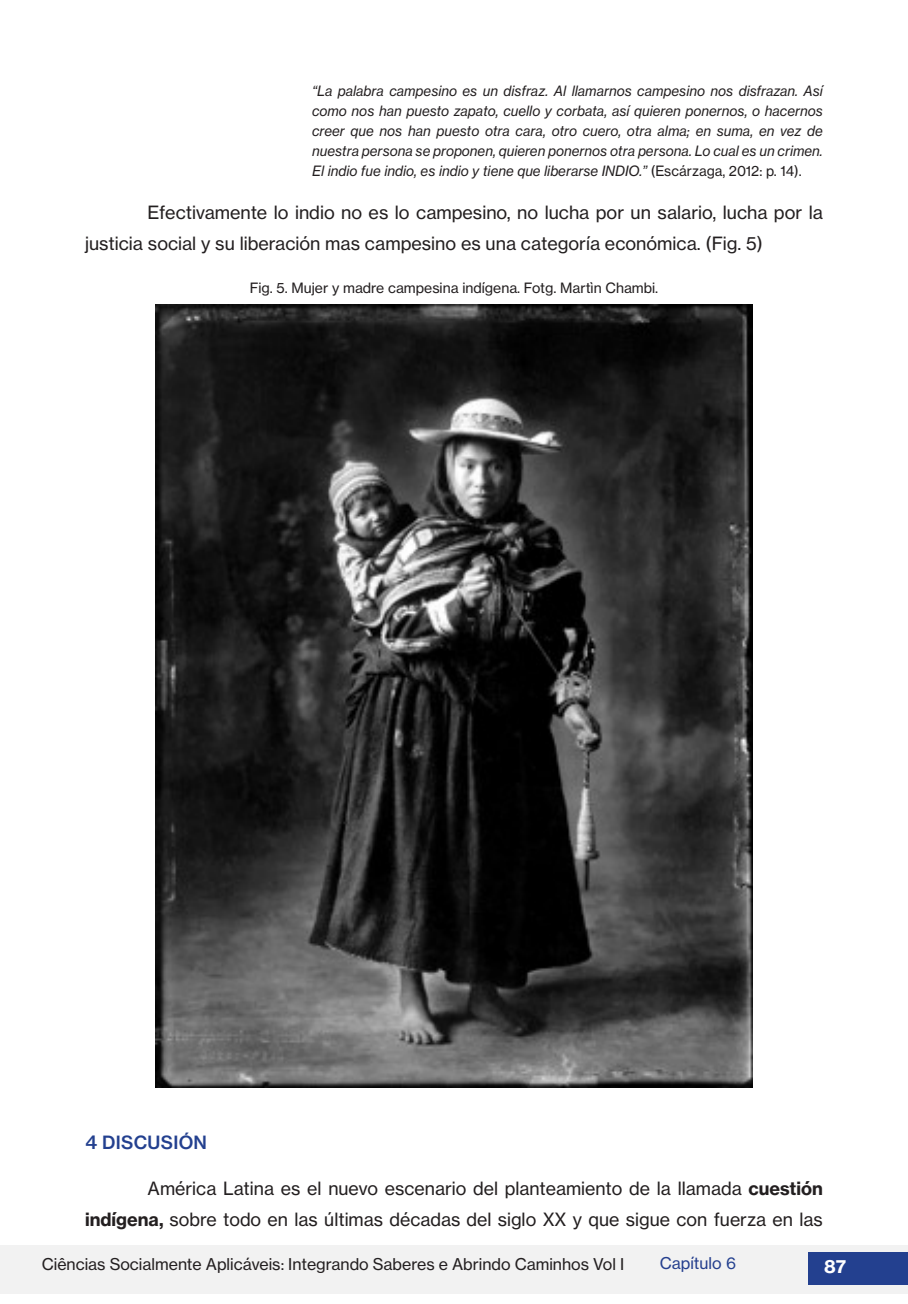
<style>
.page{position:relative;width:908px;height:1304px;background:#fff}
.page>*{position:absolute;margin:0;border:0;box-sizing:border-box;transform-origin:0 0}
.CORPO_DO_TEXTO_ATUAL{font:18px/31.4px "N Haas Grotesk TX Pro 55 Rg";color:#231f20}
.TÍTULOS_DO_CORPO_DO{font:18px "N Haas Grotesk TX Pro 65 Md";letter-spacing:.015em;color:#23408f}
.t1{font:18px "N Haas Grotesk TX Pro 75 Bd";color:#fff}
.t2{font:16px "N Haas Grotesk TX Pro 55 Rg";color:#231f20}
.t3{font:16px "N Haas Grotesk TX Pro 55 Rg";color:#253f8e}
.CITAÇÃO_LONGA{font:14px/20px "N Haas Grotesk TX Pro 56 It";color:#231f20;text-align:justify}
.LEGENDAS_DE_TABELAS{font:14px "N Haas Grotesk TX Pro 55 Rg";color:#231f20}
.s1{font-family:"N Haas Grotesk TX Pro 55 Rg"}
.s2{font-family:"N Haas Grotesk TX Pro 75 Bd"}
.s3{color:#23408f}
</style>
<div class="page">
<div style="left:0;top:1245px;width:907px;height:49px;background:#f2f2f2"></div>
<div style="left:808px;top:1252px;width:99px;height:33px;background:#23408f"></div>
<img style="left:156px;top:305px;width:595px;height:783px">
<p class="CITAÇÃO_LONGA" style="left:312px;top:81px;width:512px">“La palabra campesino es un disfraz. Al llamarnos campesino nos disfrazan. Así como nos han puesto zapato, cuello y corbata, así quieren ponernos, o hacernos creer que nos han puesto otra cara, otro cuero, otra alma; en suma, en vez de nuestra persona se proponen, quieren ponernos otra persona. Lo cual es un crimen.<br>El indio fue indio, es indio y tiene que liberarse INDIO.” <span class="s1">(Escárzaga, 2012: p. 14).</span></p>
<p class="CORPO_DO_TEXTO_ATUAL" style="left:85px;top:196px;width:739px;text-indent:62px">Efectivamente lo indio no es lo campesino, no lucha por un salario, lucha por la justicia social y su liberación mas campesino es una categoría económica. (Fig. 5)</p>
<p class="LEGENDAS_DE_TABELAS" style="left:249px;top:279px;width:410px">Fig. 5. Mujer y madre campesina indígena. Fotg. Martìn Chambi.</p>
<p class="TÍTULOS_DO_CORPO_DO" style="left:85px;top:1131px;width:123px">4 DISCUSIÓN</p>
<p class="CORPO_DO_TEXTO_ATUAL" style="left:85px;top:1172px;width:739px;text-align:right">América Latina es el nuevo escenario del planteamiento de la llamada <span class="s2">cuestión indígena,</span> sobre todo en las últimas décadas del siglo XX y que sigue con fuerza en las</p>
<p class="t2" style="left:42px;top:1254px;width:583px">Ciências Socialmente Aplicáveis: Integrando Saberes e Abrindo Caminhos Vol I</p>
<p class="t3" style="left:659px;top:1253px;width:78px">Capítulo <span class="s3">6</span></p>
<p class="t1" style="left:823px;top:1255px;width:23px">87</p>
</div>
